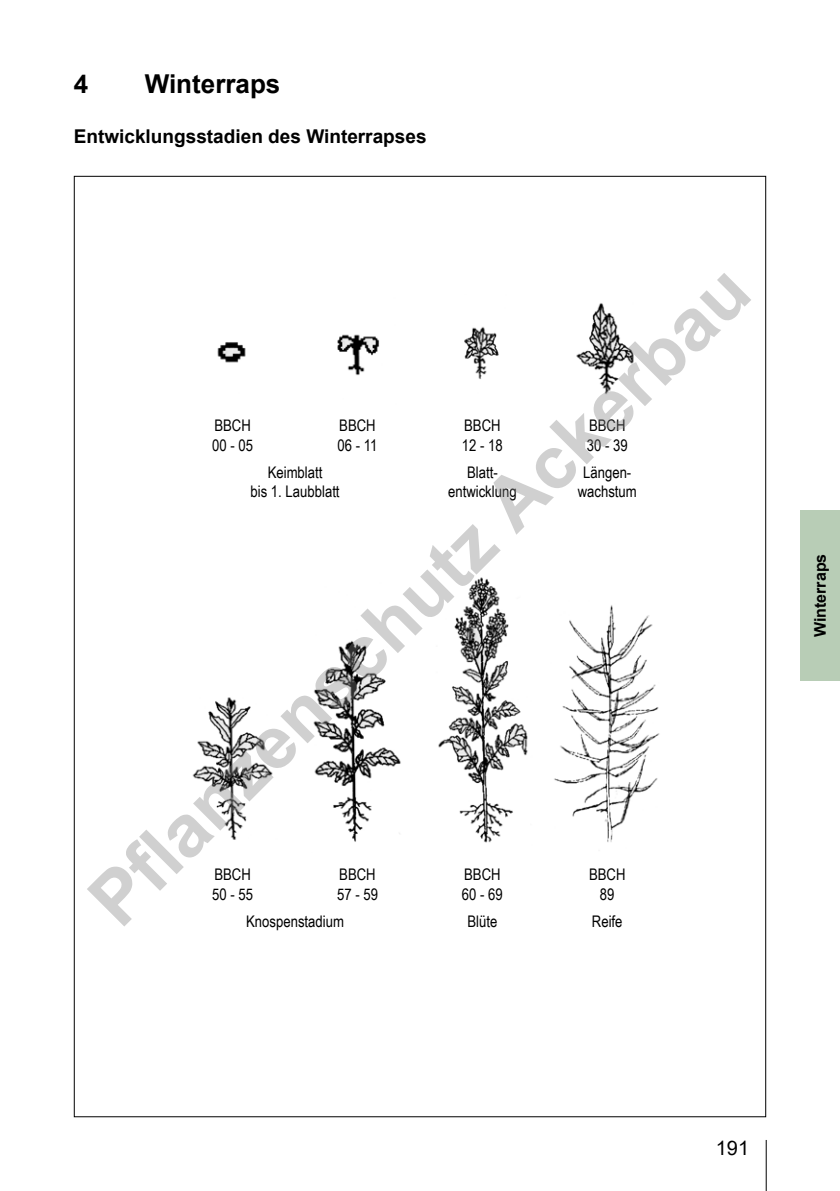
<style>
.page{position:relative;width:840px;height:1191px;background:#fff}
.page>*{position:absolute;margin:0;border:0;box-sizing:border-box;transform-origin:0 0}
.t1{font:700 74px "Arial";color:rgb(128 128 128/.37)}
.t2{font:700 26px "Arial";color:#000}
.t3{font:20px "Arial";color:#000}
.t4{font:700 19px "Arial";color:#000}
.t5{font:16px/19px "Arial Narrow";color:#000;text-align:center}
.t6{font:700 16px "Arial";color:#000}
</style>
<div class="page">
<hr style="left:765px;top:1140px;width:1px;height:51px;background:#000">
<div style="left:799px;top:510px;width:40px;height:170px;background:#b8cdb6"></div>
<img style="left:217px;top:342px;width:29px;height:21px">
<img style="left:337px;top:334px;width:43px;height:42px">
<img style="left:464px;top:327px;width:35px;height:52px">
<img style="left:576px;top:303px;width:58px;height:92px">
<img style="left:192px;top:697px;width:81px;height:143px">
<img style="left:313px;top:641px;width:88px;height:201px">
<img style="left:438px;top:577px;width:90px;height:266px">
<img style="left:554px;top:605px;width:106px;height:237px">
<h2 class="t2" style="left:74px;top:65px;width:16px">4</h2>
<h2 class="t2" style="left:145px;top:65px;width:137px">Winterraps</h2>
<p class="t4" style="left:74px;top:123px;width:354px">Entwicklungsstadien des Winterrapses</p>
<h1 class="t1" style="left:65px;top:875px;width:898px;rotate:-45deg">Pflanzenschutz Ackerbau</h1>
<p class="t5" style="left:214px;top:416px;width:38px">BBCH</p>
<p class="t5" style="left:339px;top:416px;width:38px">BBCH</p>
<p class="t5" style="left:464px;top:416px;width:38px">BBCH</p>
<p class="t5" style="left:588px;top:416px;width:38px">BBCH</p>
<p class="t5" style="left:212px;top:435px;width:42px">00 - 05</p>
<p class="t5" style="left:337px;top:435px;width:41px">06 - 11</p>
<p class="t5" style="left:461px;top:435px;width:42px">12 - 18</p>
<p class="t5" style="left:586px;top:435px;width:42px">30 - 39</p>
<p class="t5" style="left:250px;top:463px;width:90px">Keimblatt<br>bis 1. Laubblatt</p>
<p class="t5" style="left:448px;top:463px;width:70px">Blatt&shy;entwicklung</p>
<p class="t5" style="left:577px;top:463px;width:61px">Längen&shy;wachstum</p>
<p class="t5" style="left:214px;top:864px;width:38px">BBCH</p>
<p class="t5" style="left:339px;top:864px;width:38px">BBCH</p>
<p class="t5" style="left:464px;top:864px;width:38px">BBCH</p>
<p class="t5" style="left:588px;top:864px;width:38px">BBCH</p>
<p class="t5" style="left:212px;top:884px;width:42px">50 - 55</p>
<p class="t5" style="left:337px;top:884px;width:42px">57 - 59</p>
<p class="t5" style="left:461px;top:884px;width:42px">60 - 69</p>
<p class="t5" style="left:599px;top:884px;width:16px">89</p>
<p class="t5" style="left:246px;top:911px;width:99px">Knospenstadium</p>
<p class="t5" style="left:467px;top:911px;width:31px">Blüte</p>
<p class="t5" style="left:591px;top:911px;width:32px">Reife</p>
<p class="t6" style="left:808px;top:637px;width:85px;rotate:-90deg">Winterraps</p>
<p class="t3" style="left:715px;top:1133px;width:35px">191</p>
</div>
